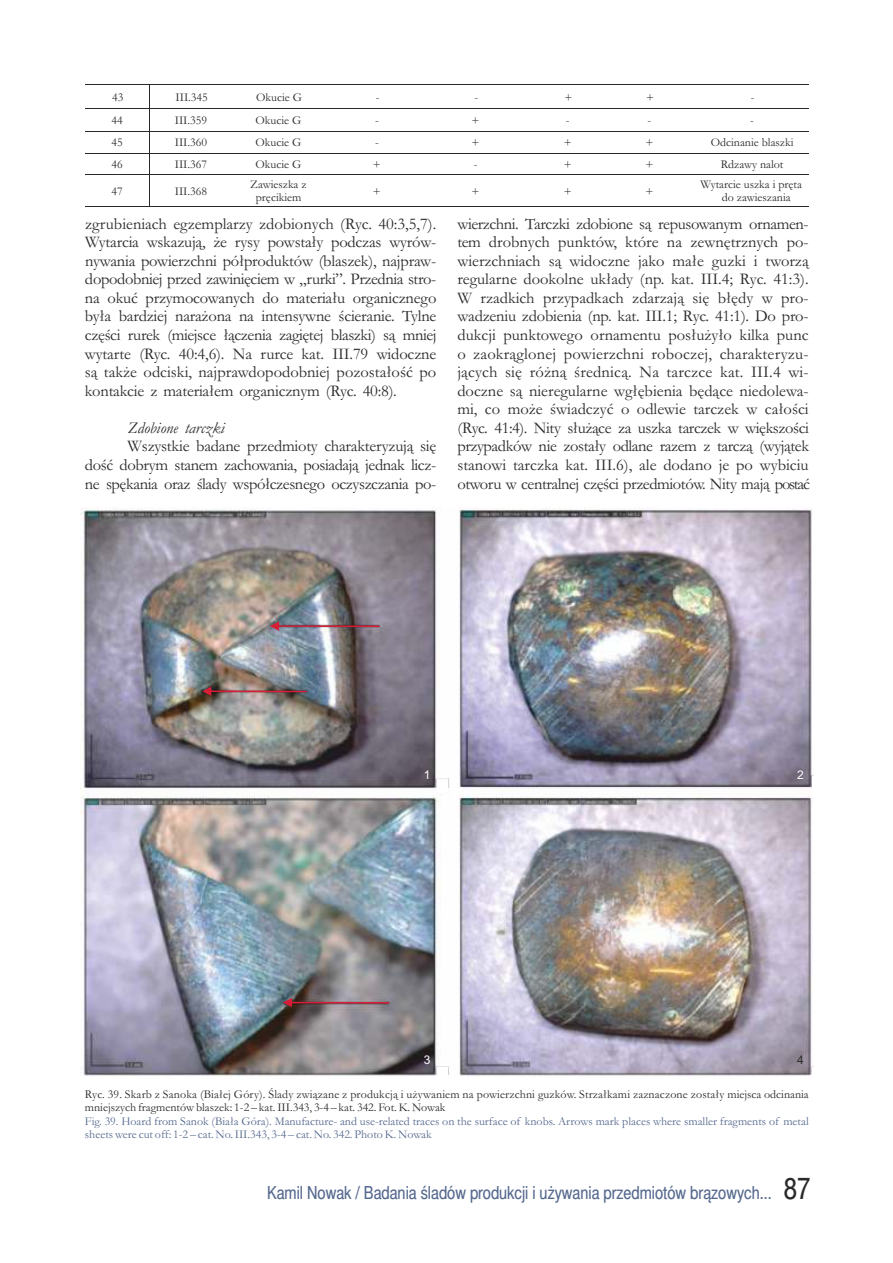
<style>
.page{position:relative;width:893px;height:1263px;background:#fff}
.page>*{position:absolute;margin:0;border:0;box-sizing:border-box;transform-origin:0 0}
.t1{font:18px "Switzer Cnd EFN";color:#56698f}
.t2{font:16.5px/18.6px "Garamond";letter-spacing:-.025em;color:#2b2a29;text-align:justify}
.t3{font:italic 16.5px "Garamond";color:#2b2a29}
.t4{font:12px/13px "Garamond";color:#2b2a29}
.t5{font:12px/13.5px "Garamond";color:#56698f}
.t6{font:12px "Arial";color:#fefefe}
.t7{font:12px "Arial";color:#2b2a29}
.s1{font-size:30px;color:#2b2a29}
</style>
<div class="page">
<img style="left:81px;top:507px;width:732px;height:569px">
<hr style="left:85px;top:206px;width:64px;height:1px;background:#2b2a29">
<hr style="left:149px;top:206px;width:81px;height:1px;background:#2b2a29">
<hr style="left:231px;top:206px;width:91px;height:1px;background:#2b2a29">
<hr style="left:322px;top:206px;width:103px;height:1px;background:#2b2a29">
<hr style="left:425px;top:206px;width:90px;height:1px;background:#2b2a29">
<hr style="left:516px;top:206px;width:91px;height:1px;background:#2b2a29">
<hr style="left:608px;top:206px;width:69px;height:1px;background:#2b2a29">
<hr style="left:677px;top:206px;width:132px;height:1px;background:#2b2a29">
<hr style="left:85px;top:108px;width:64px;height:1px;background:#2b2a29">
<hr style="left:150px;top:108px;width:82px;height:1px;background:#2b2a29">
<hr style="left:233px;top:108px;width:92px;height:1px;background:#2b2a29">
<hr style="left:325px;top:108px;width:105px;height:1px;background:#2b2a29">
<hr style="left:430px;top:108px;width:91px;height:1px;background:#2b2a29">
<hr style="left:522px;top:108px;width:92px;height:1px;background:#2b2a29">
<hr style="left:615px;top:108px;width:70px;height:1px;background:#2b2a29">
<hr style="left:686px;top:108px;width:123px;height:1px;background:#2b2a29">
<hr style="left:149px;top:85px;width:1px;height:46px;background:#2b2a29">
<hr style="left:85px;top:131px;width:64px;height:1px;background:#2b2a29">
<hr style="left:150px;top:131px;width:82px;height:1px;background:#2b2a29">
<hr style="left:233px;top:131px;width:92px;height:1px;background:#2b2a29">
<hr style="left:325px;top:131px;width:105px;height:1px;background:#2b2a29">
<hr style="left:430px;top:131px;width:91px;height:1px;background:#2b2a29">
<hr style="left:522px;top:131px;width:92px;height:1px;background:#2b2a29">
<hr style="left:615px;top:131px;width:70px;height:1px;background:#2b2a29">
<hr style="left:686px;top:131px;width:123px;height:1px;background:#2b2a29">
<hr style="left:85px;top:153px;width:64px;height:1px;background:#2b2a29">
<hr style="left:150px;top:153px;width:82px;height:1px;background:#2b2a29">
<hr style="left:233px;top:153px;width:92px;height:1px;background:#2b2a29">
<hr style="left:325px;top:153px;width:105px;height:1px;background:#2b2a29">
<hr style="left:430px;top:153px;width:91px;height:1px;background:#2b2a29">
<hr style="left:522px;top:153px;width:92px;height:1px;background:#2b2a29">
<hr style="left:615px;top:153px;width:70px;height:1px;background:#2b2a29">
<hr style="left:686px;top:153px;width:123px;height:1px;background:#2b2a29">
<hr style="left:85px;top:174px;width:64px;height:1px;background:#2b2a29">
<svg style="left:149px;top:131px;width:1px;height:38px"></svg>
<hr style="left:150px;top:174px;width:82px;height:1px;background:#2b2a29">
<hr style="left:233px;top:174px;width:92px;height:1px;background:#2b2a29">
<hr style="left:325px;top:174px;width:105px;height:1px;background:#2b2a29">
<hr style="left:430px;top:174px;width:91px;height:1px;background:#2b2a29">
<hr style="left:522px;top:174px;width:92px;height:1px;background:#2b2a29">
<hr style="left:615px;top:174px;width:70px;height:1px;background:#2b2a29">
<hr style="left:686px;top:174px;width:123px;height:1px;background:#2b2a29">
<hr style="left:149px;top:169px;width:1px;height:37px;background:#2b2a29">
<hr style="left:85px;top:85px;width:65px;height:1px;background:#2b2a29">
<hr style="left:149px;top:85px;width:83px;height:1px;background:#2b2a29">
<hr style="left:233px;top:85px;width:91px;height:1px;background:#2b2a29">
<hr style="left:325px;top:85px;width:104px;height:1px;background:#2b2a29">
<hr style="left:430px;top:85px;width:91px;height:1px;background:#2b2a29">
<hr style="left:522px;top:85px;width:92px;height:1px;background:#2b2a29">
<hr style="left:615px;top:85px;width:69px;height:1px;background:#2b2a29">
<hr style="left:685px;top:85px;width:124px;height:1px;background:#2b2a29">
<svg style="left:270px;top:621px;width:109px;height:10px"></svg>
<svg style="left:202px;top:687px;width:105px;height:9px"></svg>
<svg style="left:283px;top:998px;width:106px;height:9px"></svg>
<p class="t4" style="left:112px;top:92px;width:13px">43</p>
<p class="t4" style="left:175px;top:92px;width:34px">III.345</p>
<p class="t4" style="left:256px;top:92px;width:47px">Okucie G</p>
<p class="t4" style="left:376px;top:92px;width:5px">-</p>
<p class="t4" style="left:474px;top:92px;width:5px">-</p>
<p class="t4" style="left:564px;top:92px;width:10px">+</p>
<p class="t4" style="left:646px;top:92px;width:10px">+</p>
<p class="t4" style="left:751px;top:92px;width:5px">-</p>
<p class="t4" style="left:111px;top:115px;width:13px">44</p>
<p class="t4" style="left:175px;top:115px;width:34px">III.359</p>
<p class="t4" style="left:256px;top:115px;width:47px">Okucie G</p>
<p class="t4" style="left:375px;top:115px;width:5px">-</p>
<p class="t4" style="left:472px;top:115px;width:10px">+</p>
<p class="t4" style="left:566px;top:115px;width:5px">-</p>
<p class="t4" style="left:647px;top:115px;width:5px">-</p>
<p class="t4" style="left:750px;top:115px;width:5px">-</p>
<p class="t4" style="left:111px;top:137px;width:13px">45</p>
<p class="t4" style="left:175px;top:137px;width:34px">III.360</p>
<p class="t4" style="left:256px;top:137px;width:47px">Okucie G</p>
<p class="t4" style="left:375px;top:137px;width:5px">-</p>
<p class="t4" style="left:472px;top:137px;width:10px">+</p>
<p class="t4" style="left:564px;top:137px;width:10px">+</p>
<p class="t4" style="left:645px;top:137px;width:10px">+</p>
<p class="t4" style="left:711px;top:137px;width:84px">Odcinanie blaszki</p>
<p class="t4" style="left:111px;top:159px;width:13px">46</p>
<p class="t4" style="left:175px;top:159px;width:34px">III.367</p>
<p class="t4" style="left:256px;top:159px;width:47px">Okucie G</p>
<p class="t4" style="left:373px;top:159px;width:10px">+</p>
<p class="t4" style="left:474px;top:159px;width:5px">-</p>
<p class="t4" style="left:564px;top:159px;width:10px">+</p>
<p class="t4" style="left:645px;top:159px;width:10px">+</p>
<p class="t4" style="left:721px;top:159px;width:64px">Rdzawy nalot</p>
<p class="t4" style="left:111px;top:186px;width:13px">47</p>
<p class="t4" style="left:175px;top:186px;width:34px">III.368</p>
<p class="t4" style="left:250px;top:179px;width:58px;text-align:center">Zawieszka z pręcikiem</p>
<p class="t4" style="left:373px;top:186px;width:10px">+</p>
<p class="t4" style="left:472px;top:186px;width:10px">+</p>
<p class="t4" style="left:564px;top:186px;width:10px">+</p>
<p class="t4" style="left:645px;top:186px;width:10px">+</p>
<p class="t4" style="left:722px;top:179px;width:82px;text-indent:-21px">Wytarcie uszka i pręta do zawieszania</p>
<p class="t2" style="left:85px;top:216px;width:353px">zgrubieniach egzemplarzy zdobionych (Ryc. 40:3,5,7).<br>Wytarcia wskazują, że rysy powstały podczas wyrów&shy;nywania powierzchni półproduktów (blaszek), najpraw&shy;dopodobniej przed zawinięciem w „rurki”. Przednia stro&shy;na okuć przymocowanych do materiału organicznego była bardziej narażona na intensywne ścieranie. Tylne części rurek (miejsce łączenia zagiętej blaszki) są mniej wytarte (Ryc. 40:4,6). Na rurce kat. III.79 widoczne są także odciski, najprawdopodobniej pozostałość po kontakcie z materiałem organicznym (Ryc. 40:8).</p>
<p class="t3" style="left:127px;top:422px;width:99px">Zdobione tarczki</p>
<p class="t2" style="left:85px;top:439px;width:353px;text-indent:43px">Wszystkie badane przedmioty charakteryzują się dość dobrym stanem zachowania, posiadają jednak licz&shy;ne spękania oraz ślady współczesnego oczyszczania po-</p>
<p class="t2" style="left:457px;top:216px;width:354px">wierzchni. Tarczki zdobione są repusowanym ornamen&shy;tem drobnych punktów, które na zewnętrznych po&shy;wierzchniach są widoczne jako małe guzki i tworzą regularne dookolne układy (np. kat. III.4; Ryc. 41:3).<br>W rzadkich przypadkach zdarzają się błędy w pro&shy;wadzeniu zdobienia (np. kat. III.1; Ryc. 41:1). Do pro&shy;dukcji punktowego ornamentu posłużyło kilka punc o zaokrąglonej powierzchni roboczej, charakteryzu&shy;jących się różną średnicą. Na tarczce kat. III.4 wi&shy;doczne są nieregularne wgłębienia będące niedolewa&shy;mi, co może świadczyć o odlewie tarczek w całości (Ryc. 41:4). Nity służące za uszka tarczek w większości przypadków nie zostały odlane razem z tarczą (wyjątek stanowi tarczka kat. III.6), ale dodano je po wybiciu otworu w centralnej części przedmiotów. Nity mają postać</p>
<p class="t6" style="left:424px;top:770px;width:8px">1</p>
<p class="t6" style="left:797px;top:770px;width:8px">2</p>
<p class="t6" style="left:424px;top:1055px;width:8px">3</p>
<p class="t7" style="left:797px;top:1055px;width:8px">4</p>
<p class="t4" style="left:85px;top:1089px;width:725px;line-height:13.5px">Ryc. 39. Skarb z Sanoka (Białej Góry). Ślady związane z produkcją i używaniem na powierzchni guzków. Strzałkami zaznaczone zostały miejsca odcinania mniejszych fragmentów blaszek: 1-2 – kat. III.343, 3-4 – kat. 342. Fot. K. Nowak</p>
<p class="t5" style="left:85px;top:1116px;width:725px">Fig. 39. Hoard from Sanok (Biała Góra). Manufacture- and use-related traces on the surface of knobs. Arrows mark places where smaller fragments of metal sheets were cut off: 1-2 – cat. No. III.343, 3-4 – cat. No. 342. Photo K. Nowak</p>
<p class="t1" style="left:267px;top:1186px;width:545px">Kamil Nowak / Badania śladów produkcji i używania przedmiotów brązowych... <span class="s1">87</span></p>
</div>
